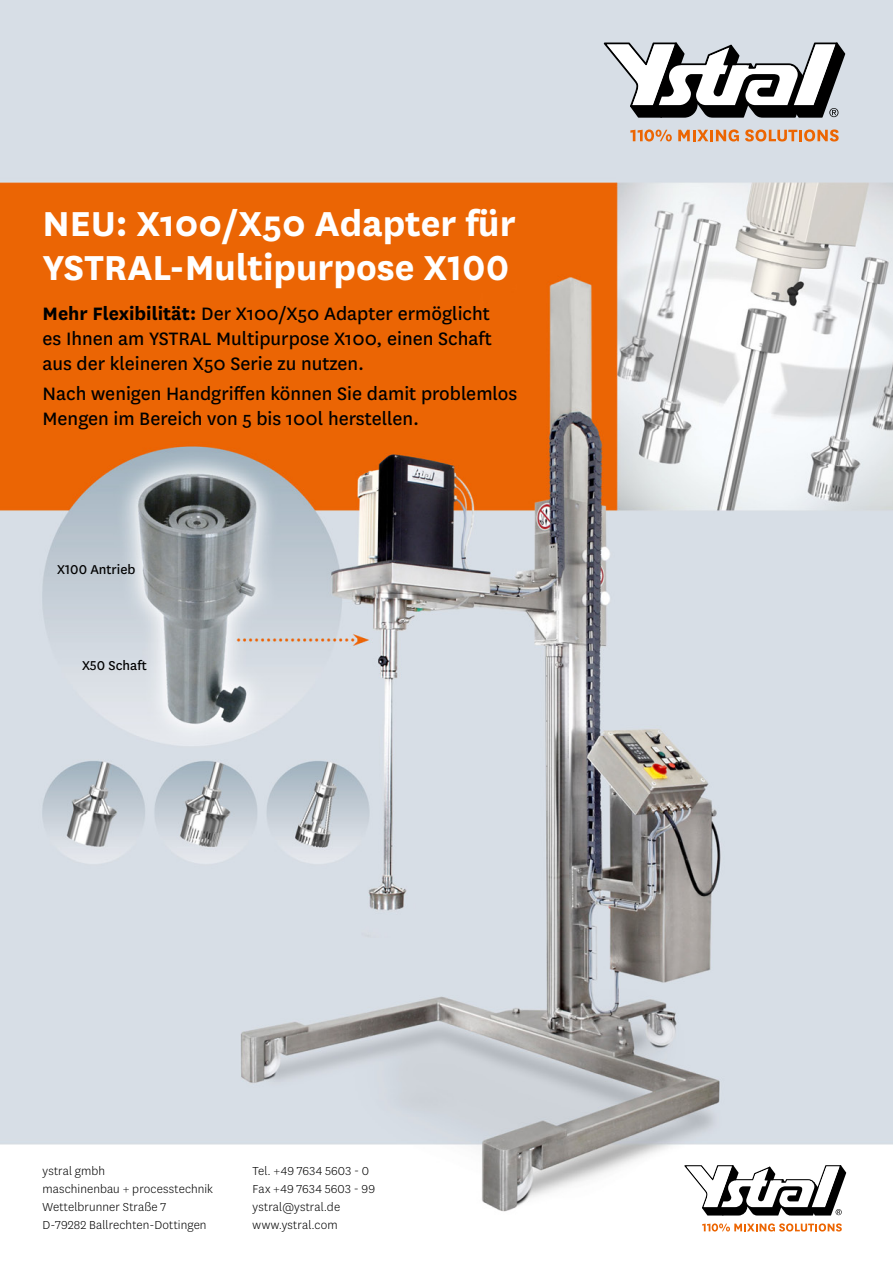
<style>
.page{position:relative;width:893px;height:1263px;background:#fff}
.page>*{position:absolute;margin:0;border:0;box-sizing:border-box;transform-origin:0 0}
.t1{font:700 40.5px/43.5px "National";color:#fff}
.t2{font:21px/25.2px "National";color:#000;text-align:justify}
.t3{font:15px "National";color:#000}
.t4{font:300 13.5px/18px "National";letter-spacing:.01em;color:#000}
.s1{font-weight:700}
</style>
<div class="page">
<img style="left:0;top:0;width:893px;height:1232px">
<svg style="left:684px;top:1165px;width:162px;height:50px"></svg>
<svg style="left:702px;top:1223px;width:140px;height:8px"></svg>
<svg style="left:604px;top:43px;width:241px;height:75px"></svg>
<svg style="left:630px;top:129px;width:42px;height:12px"></svg>
<svg style="left:678px;top:129px;width:61px;height:12px"></svg>
<svg style="left:745px;top:129px;width:94px;height:12px"></svg>
<h1 class="t1" style="left:43px;top:199px;width:475px">NEU: X100/X50 Adapter für<br>YSTRAL-Multipurpose X100</h1>
<p class="t2" style="left:43px;top:300px;width:451px"><span class="s1">Mehr Flexibilität:</span> Der X100/X50 Adapter ermöglicht es Ihnen am YSTRAL Multipurpose X100, einen Schaft aus der kleineren X50 Serie zu nutzen.</p>
<p class="t2" style="left:43px;top:380px;width:476px">Nach wenigen Handgriffen können Sie damit problemlos<br>Mengen im Bereich von 5 bis 100l herstellen.</p>
<p class="t3" style="left:57px;top:560px;width:80px">X100 Antrieb</p>
<p class="t3" style="left:82px;top:655px;width:66px">X50 Schaft</p>
<p class="t4" style="left:43px;top:1162px;width:172px">ystral gmbh<br>maschinenbau + processtechnik<br>Wettelbrunner Straße 7<br>D-79282 Ballrechten-Dottingen</p>
<p class="t4" style="left:253px;top:1162px;width:124px">Tel. +49 7634 5603 - 0<br>Fax +49 7634 5603 - 99 ystral@ystral.de www.ystral.com</p>
</div>
